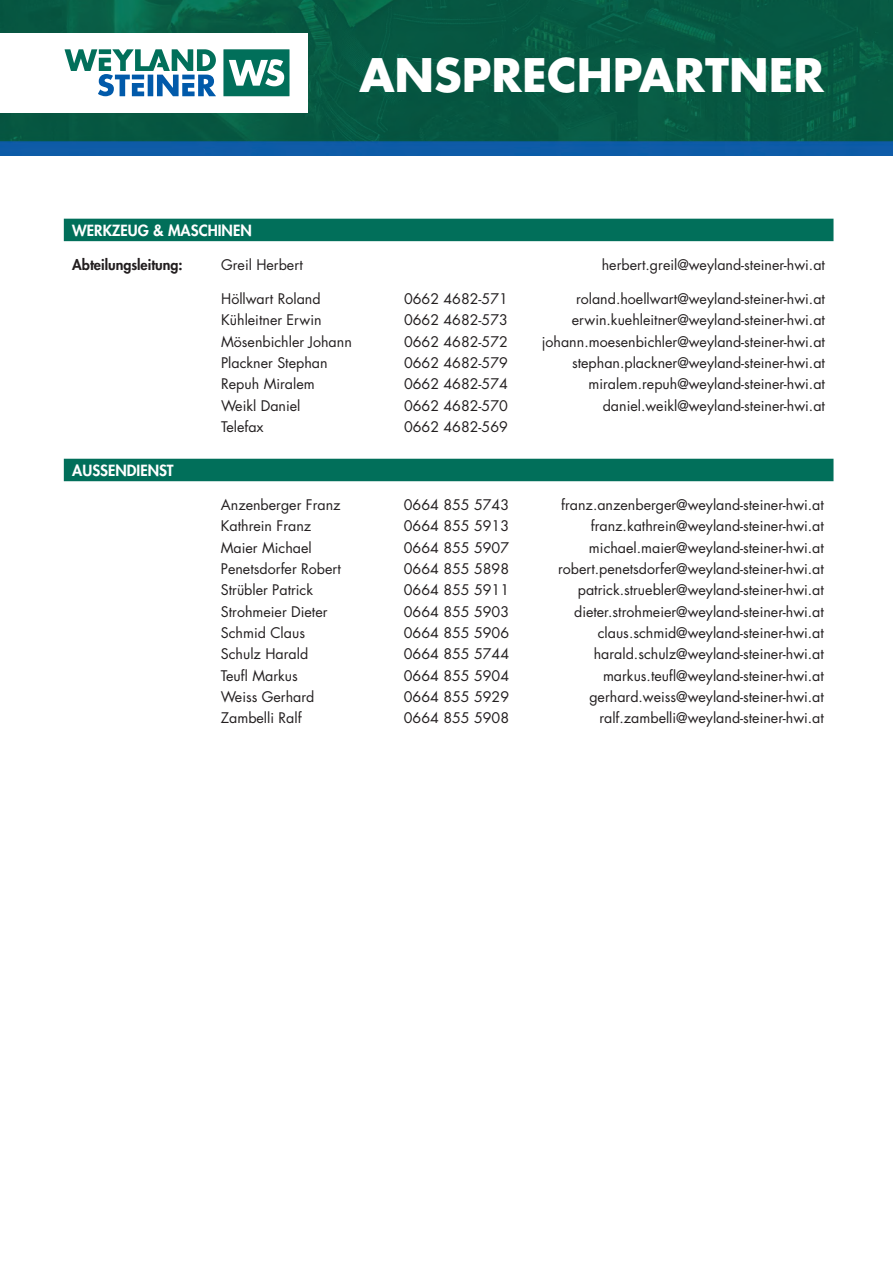
<style>
.page{position:relative;width:893px;height:1263px;background:#fff}
.page>*{position:absolute;margin:0;border:0;box-sizing:border-box;transform-origin:0 0}
.t1{font:700 45px "Futura Std";color:#fff}
.t2{font:800 15px "Futura Std";color:#fff}
.t3{font:14.25px "Futura Std";color:#231f20}
.t4{font:800 14.25px "Futura Std";color:#231f20}
</style>
<div class="page">
<img style="left:0;top:0;width:893px;height:156px">
<div style="left:0;top:33px;width:307px;height:80px;background:#fff"></div>
<svg style="left:65px;top:49px;width:151px;height:47px"></svg>
<svg style="left:182px;top:75px;width:13px;height:4px"></svg>
<svg style="left:223px;top:39px;width:278px;height:66px"></svg>
<div style="left:64px;top:219px;width:769px;height:22px;background:#016f5a"></div>
<div style="left:64px;top:459px;width:769px;height:22px;background:#016f5a"></div>
<h1 class="t1" style="left:359px;top:45px;width:466px">ANSPRECHPARTNER</h1>
<p class="t2" style="left:72px;top:221px;width:181px">WERKZEUG &amp; MASCHINEN</p>
<p class="t4" style="left:72px;top:256px;width:112px">Abteilungsleitung:</p>
<p class="t3" style="left:221px;top:256px;width:83px">Greil Herbert</p>
<p class="t3" style="left:602px;top:256px;width:225px">herbert.greil@weyland-steiner-hwi.at</p>
<p class="t3" style="left:221px;top:290px;width:101px">Höllwart Roland</p>
<p class="t3" style="left:404px;top:290px;width:105px">0662 4682-571</p>
<p class="t3" style="left:576px;top:290px;width:250px">roland.hoellwart@weyland-steiner-hwi.at</p>
<p class="t3" style="left:221px;top:311px;width:102px">Kühleitner Erwin</p>
<p class="t3" style="left:404px;top:311px;width:105px">0662 4682-573</p>
<p class="t3" style="left:572px;top:311px;width:255px">erwin.kuehleitner@weyland-steiner-hwi.at</p>
<p class="t3" style="left:221px;top:332px;width:132px">Mösenbichler Johann</p>
<p class="t3" style="left:404px;top:332px;width:105px">0662 4682-572</p>
<p class="t3" style="left:542px;top:332px;width:285px">johann.moesenbichler@weyland-steiner-hwi.at</p>
<p class="t3" style="left:221px;top:354px;width:108px">Plackner Stephan</p>
<p class="t3" style="left:404px;top:354px;width:105px">0662 4682-579</p>
<p class="t3" style="left:572px;top:354px;width:254px">stephan.plackner@weyland-steiner-hwi.at</p>
<p class="t3" style="left:221px;top:375px;width:95px">Repuh Miralem</p>
<p class="t3" style="left:404px;top:375px;width:105px">0662 4682-574</p>
<p class="t3" style="left:588px;top:375px;width:238px">miralem.repuh@weyland-steiner-hwi.at</p>
<p class="t3" style="left:221px;top:396px;width:81px">Weikl Daniel</p>
<p class="t3" style="left:404px;top:396px;width:105px">0662 4682-570</p>
<p class="t3" style="left:603px;top:396px;width:224px">daniel.weikl@weyland-steiner-hwi.at</p>
<p class="t3" style="left:221px;top:418px;width:44px">Telefax</p>
<p class="t3" style="left:404px;top:418px;width:105px">0662 4682-569</p>
<p class="t2" style="left:72px;top:461px;width:103px">AUSSENDIENST</p>
<p class="t3" style="left:221px;top:496px;width:121px">Anzenberger Franz</p>
<p class="t3" style="left:404px;top:496px;width:107px">0664 855 5743</p>
<p class="t3" style="left:561px;top:496px;width:264px">franz.anzenberger@weyland-steiner-hwi.at</p>
<p class="t3" style="left:221px;top:517px;width:92px">Kathrein Franz</p>
<p class="t3" style="left:404px;top:517px;width:107px">0664 855 5913</p>
<p class="t3" style="left:591px;top:517px;width:235px">franz.kathrein@weyland-steiner-hwi.at</p>
<p class="t3" style="left:221px;top:538px;width:92px">Maier Michael</p>
<p class="t3" style="left:404px;top:538px;width:107px">0664 855 5907</p>
<p class="t3" style="left:589px;top:538px;width:236px">michael.maier@weyland-steiner-hwi.at</p>
<p class="t3" style="left:221px;top:560px;width:122px">Penetsdorfer Robert</p>
<p class="t3" style="left:404px;top:560px;width:107px">0664 855 5898</p>
<p class="t3" style="left:558px;top:560px;width:267px">robert.penetsdorfer@weyland-steiner-hwi.at</p>
<p class="t3" style="left:221px;top:581px;width:94px">Strübler Patrick</p>
<p class="t3" style="left:404px;top:581px;width:107px">0664 855 5911</p>
<p class="t3" style="left:578px;top:581px;width:248px">patrick.struebler@weyland-steiner-hwi.at</p>
<p class="t3" style="left:221px;top:602px;width:108px">Strohmeier Dieter</p>
<p class="t3" style="left:404px;top:602px;width:107px">0664 855 5903</p>
<p class="t3" style="left:574px;top:602px;width:251px">dieter.strohmeier@weyland-steiner-hwi.at</p>
<p class="t3" style="left:221px;top:624px;width:86px">Schmid Claus</p>
<p class="t3" style="left:404px;top:624px;width:107px">0664 855 5906</p>
<p class="t3" style="left:598px;top:624px;width:228px">claus.schmid@weyland-steiner-hwi.at</p>
<p class="t3" style="left:221px;top:645px;width:89px">Schulz Harald</p>
<p class="t3" style="left:404px;top:645px;width:107px">0664 855 5744</p>
<p class="t3" style="left:594px;top:645px;width:232px">harald.schulz@weyland-steiner-hwi.at</p>
<p class="t3" style="left:221px;top:666px;width:78px">Teufl Markus</p>
<p class="t3" style="left:404px;top:666px;width:107px">0664 855 5904</p>
<p class="t3" style="left:603px;top:666px;width:222px">markus.teufl@weyland-steiner-hwi.at</p>
<p class="t3" style="left:221px;top:688px;width:95px">Weiss Gerhard</p>
<p class="t3" style="left:404px;top:688px;width:107px">0664 855 5929</p>
<p class="t3" style="left:589px;top:688px;width:236px">gerhard.weiss@weyland-steiner-hwi.at</p>
<p class="t3" style="left:221px;top:709px;width:82px">Zambelli Ralf</p>
<p class="t3" style="left:404px;top:709px;width:107px">0664 855 5908</p>
<p class="t3" style="left:599px;top:709px;width:226px">ralf.zambelli@weyland-steiner-hwi.at</p>
</div>
